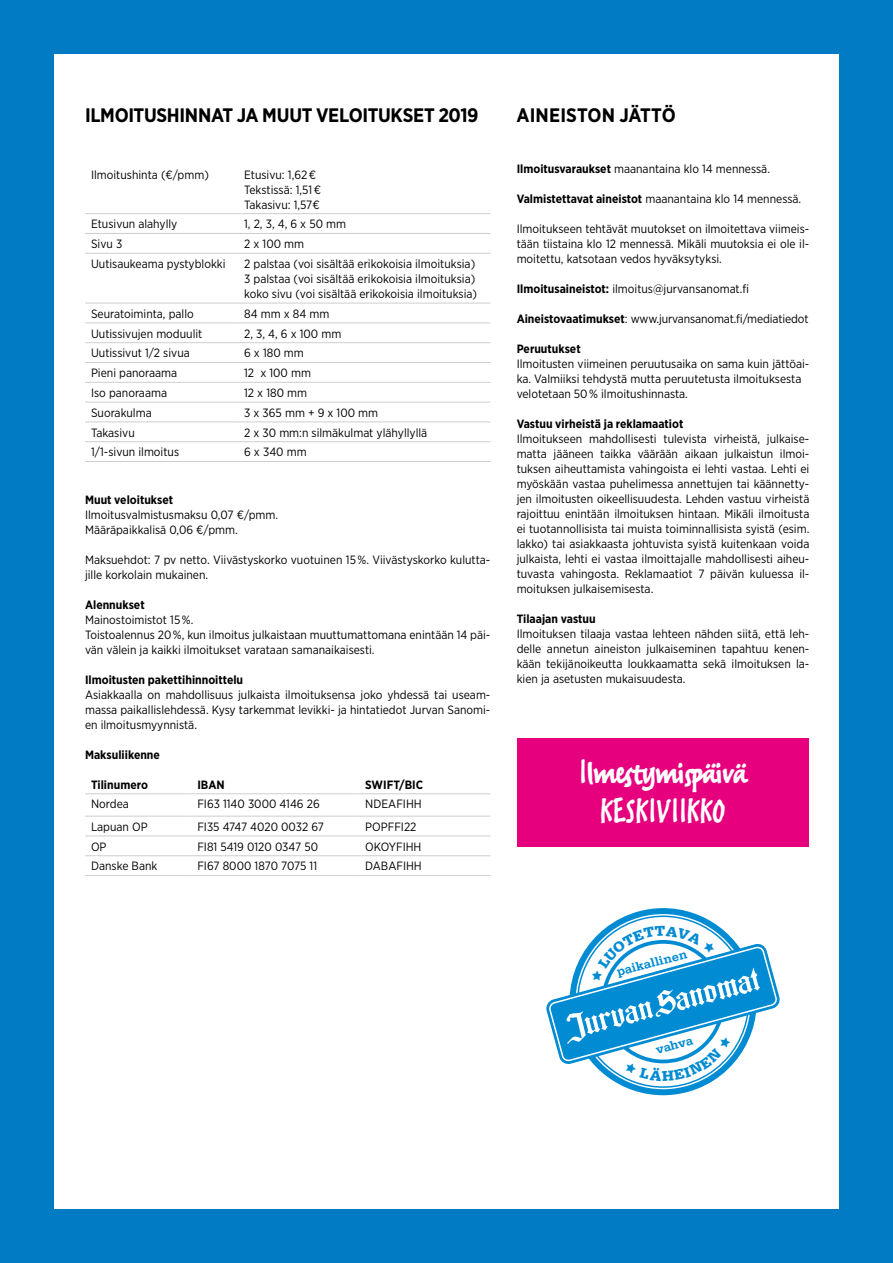
<style>
.page{position:relative;width:893px;height:1263px;background:#007bc4}
.page>*{position:absolute;margin:0;border:0;box-sizing:border-box;transform-origin:0 0}
.t1{font:37.05px/39px "Erikrighthand OT";color:#fff;text-align:center}
.t2{font:700 19.5px "Gotham Narrow";letter-spacing:-.015em;color:#000}
.t3{font:700 19.5px "Gotham Narrow";letter-spacing:.005em;color:#000}
.t4{font:700 13.05px "Serifa";color:#008bd2}
.t5{font:12px/15px "Gotham Narrow";color:#000}
.t6{font:700 12px "Gotham Narrow";color:#000}
.s1{font-weight:700}
</style>
<div class="page">
<div style="left:54px;top:54px;width:785px;height:1155px;background:#fff"></div>
<div style="left:517px;top:739px;width:292px;height:108px;background:#e6007d"></div>
<hr style="left:85px;top:233px;width:153px;height:1px;background:#cecece">
<hr style="left:85px;top:253px;width:153px;height:1px;background:#cecece">
<hr style="left:85px;top:303px;width:153px;height:1px;background:#cecece">
<hr style="left:85px;top:322px;width:153px;height:1px;background:#cecece">
<hr style="left:85px;top:342px;width:153px;height:1px;background:#cecece">
<hr style="left:85px;top:362px;width:153px;height:1px;background:#cecece">
<hr style="left:85px;top:382px;width:153px;height:1px;background:#cecece">
<hr style="left:85px;top:402px;width:153px;height:1px;background:#cecece">
<hr style="left:85px;top:421px;width:153px;height:1px;background:#cecece">
<hr style="left:85px;top:441px;width:153px;height:1px;background:#cecece">
<hr style="left:85px;top:461px;width:153px;height:1px;background:#cecece">
<hr style="left:238px;top:213px;width:252px;height:1px;background:#cecece">
<hr style="left:238px;top:233px;width:252px;height:1px;background:#cecece">
<hr style="left:238px;top:253px;width:252px;height:1px;background:#cecece">
<hr style="left:238px;top:303px;width:252px;height:1px;background:#cecece">
<hr style="left:238px;top:322px;width:252px;height:1px;background:#cecece">
<hr style="left:238px;top:342px;width:252px;height:1px;background:#cecece">
<hr style="left:238px;top:362px;width:252px;height:1px;background:#cecece">
<hr style="left:238px;top:382px;width:252px;height:1px;background:#cecece">
<hr style="left:238px;top:402px;width:252px;height:1px;background:#cecece">
<hr style="left:238px;top:421px;width:252px;height:1px;background:#cecece">
<hr style="left:238px;top:441px;width:252px;height:1px;background:#cecece">
<hr style="left:238px;top:461px;width:252px;height:1px;background:#cecece">
<hr style="left:85px;top:213px;width:153px;height:1px;background:#cecece">
<hr style="left:191px;top:793px;width:168px;height:1px;background:#cecece">
<hr style="left:359px;top:793px;width:131px;height:1px;background:#cecece">
<hr style="left:191px;top:816px;width:168px;height:1px;background:#cecece">
<hr style="left:359px;top:816px;width:131px;height:1px;background:#cecece">
<hr style="left:191px;top:835px;width:168px;height:1px;background:#cecece">
<hr style="left:359px;top:835px;width:131px;height:1px;background:#cecece">
<hr style="left:191px;top:855px;width:168px;height:1px;background:#cecece">
<hr style="left:359px;top:855px;width:131px;height:1px;background:#cecece">
<hr style="left:191px;top:875px;width:168px;height:1px;background:#cecece">
<hr style="left:359px;top:875px;width:131px;height:1px;background:#cecece">
<hr style="left:85px;top:793px;width:106px;height:1px;background:#cecece">
<hr style="left:85px;top:816px;width:106px;height:1px;background:#cecece">
<hr style="left:85px;top:835px;width:106px;height:1px;background:#cecece">
<hr style="left:85px;top:855px;width:106px;height:1px;background:#cecece">
<hr style="left:85px;top:875px;width:106px;height:1px;background:#cecece">
<svg style="left:546px;top:908px;width:234px;height:187px"></svg>
<h2 class="t2" style="left:85px;top:103px;width:395px">ILMOITUSHINNAT JA MUUT VELOITUKSET 2019</h2>
<p class="t5" style="left:91px;top:167px;width:119px">Ilmoitushinta (€/pmm)</p>
<p class="t5" style="left:244px;top:167px;width:78px">Etusivu: 1,62 €<br>Tekstissä: 1,51 €<br>Takasivu: 1,57€</p>
<p class="t5" style="left:91px;top:216px;width:88px">Etusivun alahylly</p>
<p class="t5" style="left:244px;top:216px;width:104px">1, 2, 3, 4, 6 x 50 mm</p>
<p class="t5" style="left:91px;top:236px;width:33px">Sivu 3</p>
<p class="t5" style="left:244px;top:236px;width:62px">2 x 100 mm</p>
<p class="t5" style="left:91px;top:256px;width:136px">Uutisaukeama pystyblokki</p>
<p class="t5" style="left:244px;top:256px;width:234px">2 palstaa (voi sisältää erikokoisia ilmoituksia)<br>3 palstaa (voi sisältää erikokoisia ilmoituksia) koko sivu (voi sisältää erikokoisia ilmoituksia)</p>
<p class="t5" style="left:91px;top:306px;width:104px">Seuratoiminta, pallo</p>
<p class="t5" style="left:244px;top:306px;width:87px">84 mm x 84 mm</p>
<p class="t5" style="left:91px;top:326px;width:113px">Uutissivujen moduulit</p>
<p class="t5" style="left:244px;top:326px;width:99px">2, 3, 4, 6 x 100 mm</p>
<p class="t5" style="left:91px;top:345px;width:100px">Uutissivut 1/2 sivua</p>
<p class="t5" style="left:244px;top:345px;width:61px">6 x 180 mm</p>
<p class="t5" style="left:91px;top:365px;width:88px">Pieni panoraama</p>
<p class="t5" style="left:244px;top:365px;width:68px">12 x 100 mm</p>
<p class="t5" style="left:91px;top:385px;width:77px">Iso panoraama</p>
<p class="t5" style="left:244px;top:385px;width:64px">12 x 180 mm</p>
<p class="t5" style="left:91px;top:405px;width:62px">Suorakulma</p>
<p class="t5" style="left:244px;top:405px;width:136px">3 x 365 mm + 9 x 100 mm</p>
<p class="t5" style="left:91px;top:425px;width:45px">Takasivu</p>
<p class="t5" style="left:244px;top:425px;width:185px">2 x 30 mm:n silmäkulmat ylähyllyllä</p>
<p class="t5" style="left:91px;top:444px;width:90px">1/1-sivun ilmoitus</p>
<p class="t5" style="left:244px;top:444px;width:64px">6 x 340 mm</p>
<p class="t6" style="left:85px;top:492px;width:90px">Muut veloitukset</p>
<p class="t5" style="left:85px;top:507px;width:195px">Ilmoitusvalmistusmaksu 0,07 €/pmm.<br>Määräpaikkalisä 0,06 €/pmm.</p>
<p class="t5" style="left:85px;top:552px;width:407px">Maksuehdot: 7 pv netto. Viivästyskorko vuotuinen 15 %. Viivästyskorko kulutta&shy;jille korkolain mukainen.</p>
<p class="t6" style="left:85px;top:597px;width:61px">Alennukset</p>
<p class="t5" style="left:85px;top:612px;width:407px">Mainostoimistot 15 %.<br>Toistoalennus 20 %, kun ilmoitus julkaistaan muuttumattomana enintään 14 päi&shy;vän välein ja kaikki ilmoitukset varataan samanaikaisesti.</p>
<p class="t6" style="left:85px;top:672px;width:160px">Ilmoitusten pakettihinnoittelu</p>
<p class="t5" style="left:85px;top:687px;width:407px;text-align:justify">Asiakkaalla on mahdollisuus julkaista ilmoituksensa joko yhdessä tai useam&shy;massa paikallislehdessä. Kysy tarkemmat levikki- ja hintatiedot Jurvan Sanomi&shy;en ilmoitusmyynnistä.</p>
<p class="t6" style="left:85px;top:747px;width:76px">Maksuliikenne</p>
<p class="t6" style="left:91px;top:777px;width:58px">Tilinumero</p>
<p class="t6" style="left:197px;top:777px;width:29px">IBAN</p>
<p class="t6" style="left:365px;top:777px;width:59px">SWIFT/BIC</p>
<p class="t5" style="left:91px;top:796px;width:39px">Nordea</p>
<p class="t5" style="left:197px;top:796px;width:124px">FI63 1140 3000 4146 26</p>
<p class="t5" style="left:365px;top:796px;width:58px">NDEAFIHH</p>
<p class="t5" style="left:91px;top:819px;width:58px">Lapuan OP</p>
<p class="t5" style="left:197px;top:819px;width:128px">FI35 4747 4020 0032 67</p>
<p class="t5" style="left:365px;top:819px;width:53px">POPFFI22</p>
<p class="t5" style="left:91px;top:839px;width:17px">OP</p>
<p class="t5" style="left:197px;top:839px;width:122px">FI81 5419 0120 0347 50</p>
<p class="t5" style="left:365px;top:839px;width:58px">OKOYFIHH</p>
<p class="t5" style="left:91px;top:858px;width:68px">Danske Bank</p>
<p class="t5" style="left:197px;top:858px;width:121px">FI67 8000 1870 7075 11</p>
<p class="t5" style="left:365px;top:858px;width:58px">DABAFIHH</p>
<h2 class="t3" style="left:517px;top:103px;width:161px">AINEISTON JÄTTÖ</h2>
<p class="t5" style="left:517px;top:161px;width:255px"><span class="s1">Ilmoitusvaraukset</span> maanantaina klo 14 mennessä.</p>
<p class="t5" style="left:517px;top:191px;width:286px"><span class="s1">Valmistettavat aineistot</span> maanantaina klo 14 mennessä.</p>
<p class="t5" style="left:517px;top:221px;width:294px;text-align:justify">Ilmoitukseen tehtävät muutokset on ilmoitettava viimeis&shy;tään tiistaina klo 12 mennessä. Mikäli muutoksia ei ole il&shy;moitettu, katsotaan vedos hyväksytyksi.</p>
<p class="t5" style="left:517px;top:281px;width:234px"><span class="s1">Ilmoitusaineistot:</span> ilmoitus@jurvansanomat.fi</p>
<p class="t5" style="left:517px;top:311px;width:293px"><span class="s1">Aineistovaatimukset</span>: www.jurvansanomat.fi/mediatiedot</p>
<p class="t6" style="left:517px;top:341px;width:66px">Peruutukset</p>
<p class="t5" style="left:517px;top:356px;width:294px">Ilmoitusten viimeinen peruutusaika on sama kuin jättöai&shy;ka. Valmiiksi tehdystä mutta peruutetusta ilmoituksesta velotetaan 50 % ilmoitushinnasta.</p>
<p class="t6" style="left:517px;top:416px;width:168px">Vastuu virheistä ja reklamaatiot</p>
<p class="t5" style="left:517px;top:431px;width:294px;text-align:justify">Ilmoitukseen mahdollisesti tulevista virheistä, julkaise&shy;matta jääneen taikka väärään aikaan julkaistun ilmoi&shy;tuksen aiheuttamista vahingoista ei lehti vastaa. Lehti ei myöskään vastaa puhelimessa annettujen tai käännetty&shy;jen ilmoitusten oikeellisuudesta. Lehden vastuu virheistä rajoittuu enintään ilmoituksen hintaan. Mikäli ilmoitusta ei tuotannollisista tai muista toiminnallisista syistä (esim. lakko) tai asiakkaasta johtuvista syistä kuitenkaan voida julkaista, lehti ei vastaa ilmoittajalle mahdollisesti aiheu&shy;tuvasta vahingosta. Reklamaatiot 7 päivän kuluessa il&shy;moituksen julkaisemisesta.</p>
<p class="t6" style="left:517px;top:611px;width:81px">Tilaajan vastuu</p>
<p class="t5" style="left:517px;top:626px;width:294px;text-align:justify">Ilmoituksen tilaaja vastaa lehteen nähden siitä, että leh&shy;delle annetun aineiston julkaiseminen tapahtuu kenen&shy;kään tekijänoikeutta loukkaamatta sekä ilmoituksen la&shy;kien ja asetusten mukaisuudesta.</p>
<h1 class="t1" style="left:579px;top:754px;width:168px">Ilmestymispäivä<br>KESKIVIIKKO</h1>
<p class="t4" style="left:615px;top:965px;width:74px;rotate:-15deg">paikallinen</p>
<p class="t4" style="left:654px;top:1042px;width:39px;rotate:-15deg">vahva</p>
</div>
